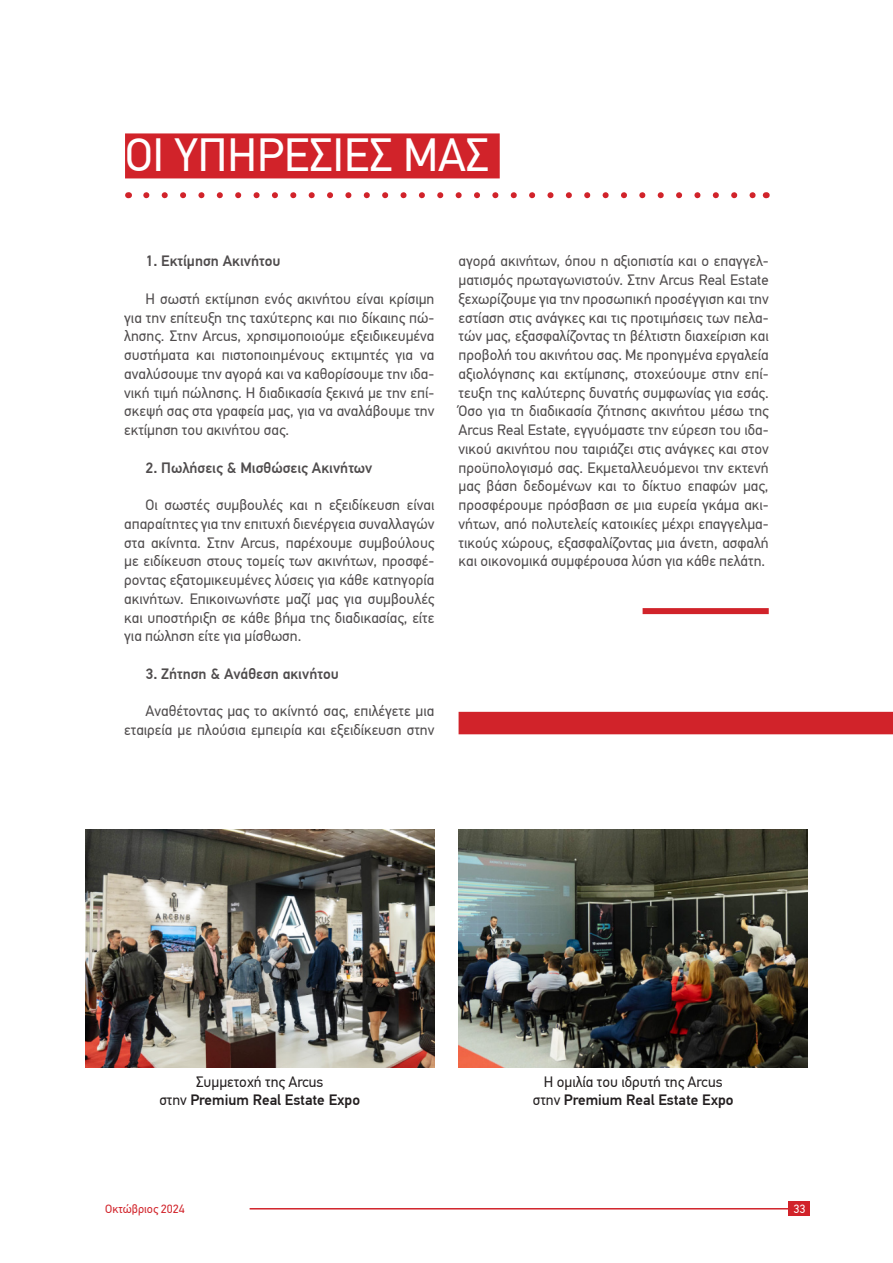
<style>
.page{position:relative;width:893px;height:1263px;background:#fff}
.page>*{position:absolute;margin:0;border:0;box-sizing:border-box;transform-origin:0 0}
.ΤΙΤΛΟΙ_ΚΟΚΚΙΝΟΙ{font:46.5px "PF Din Text Pro";color:#fff}
.ΤΙΤΛΟΙ_ΚΕΙΜΕΝΟΥ{font:15px/18.8px "PF Din Text Pro";color:#231f20;text-align:justify}
.ΤΙΤΛΟΙ_ΚΕΙΜΕΝΟΥ-2{font:500 15px "PF Din Text Pro";color:#231f20}
.t1{font:12px "PF Din Text Pro";color:#d1232a}
.t2{font:12px "PF Din Text Pro";color:#fff}
.s1{font-weight:400}
</style>
<div class="page">
<div style="left:789px;top:1201px;width:21px;height:15px;background:#d1232a"></div>
<hr style="left:250px;top:1208px;width:539px;height:1px;background:#d1232a">
<div style="left:125px;top:133px;width:375px;height:45px;background:#d1232a"></div>
<svg style="left:146px;top:192px;width:610px;height:6px"></svg>
<div style="left:459px;top:712px;width:434px;height:22px;background:#d1232a"></div>
<hr style="left:0;top:84px;width:1px;height:773px;background:#d1232a">
<img style="left:459px;top:829px;width:349px;height:238px">
<img style="left:85px;top:829px;width:349px;height:238px">
<div style="left:643px;top:608px;width:126px;height:6px;background:#d1232a"></div>
<p class="ΤΙΤΛΟΙ_ΚΟΚΚΙΝΟΙ" style="left:125px;top:128px;width:366px">ΟΙ ΥΠΗΡΕΣΊΕΣ ΜΑΣ</p>
<p class="ΤΙΤΛΟΙ_ΚΕΙΜΕΝΟΥ-2" style="left:145px;top:252px;width:137px">1. Εκτίμηση Ακινήτου</p>
<p class="ΤΙΤΛΟΙ_ΚΕΙΜΕΝΟΥ" style="left:124px;top:289px;width:312px;text-indent:21px">Η σωστή εκτίμηση ενός ακινήτου είναι κρίσιμη για την επίτευξη της ταχύτερης και πιο δίκαιης πώ&shy;λησης. Στην Arcus, χρησιμοποιούμε εξειδικευμένα συστήματα και πιστοποιημένους εκτιμητές για να αναλύσουμε την αγορά και να καθορίσουμε την ιδα&shy;νική τιμή πώλησης. Η διαδικασία ξεκινά με την επί&shy;σκεψή σας στα γραφεία μας, για να αναλάβουμε την εκτίμηση του ακινήτου σας.</p>
<p class="ΤΙΤΛΟΙ_ΚΕΙΜΕΝΟΥ-2" style="left:145px;top:458px;width:228px">2. Πωλήσεις &amp; Μισθώσεις Ακινήτων</p>
<p class="ΤΙΤΛΟΙ_ΚΕΙΜΕΝΟΥ" style="left:124px;top:496px;width:312px;text-indent:21px">Οι σωστές συμβουλές και η εξειδίκευση είναι απαραίτητες για την επιτυχή διενέργεια συναλλαγών στα ακίνητα. Στην Arcus, παρέχουμε συμβούλους με ειδίκευση στους τομείς των ακινήτων, προσφέ&shy;ροντας εξατομικευμένες λύσεις για κάθε κατηγορία ακινήτων. Επικοινωνήστε μαζί μας για συμβουλές και υποστήριξη σε κάθε βήμα της διαδικασίας, είτε για πώληση είτε για μίσθωση.</p>
<p class="ΤΙΤΛΟΙ_ΚΕΙΜΕΝΟΥ-2" style="left:145px;top:665px;width:195px">3. Ζήτηση &amp; Ανάθεση ακινήτου</p>
<p class="ΤΙΤΛΟΙ_ΚΕΙΜΕΝΟΥ" style="left:124px;top:702px;width:312px;text-align:right">Αναθέτοντας μας το ακίνητό σας, επιλέγετε μια εταιρεία με πλούσια εμπειρία και εξειδίκευση στην</p>
<p class="ΤΙΤΛΟΙ_ΚΕΙΜΕΝΟΥ" style="left:459px;top:252px;width:312px">αγορά ακινήτων, όπου η αξιοπιστία και ο επαγγελ&shy;ματισμός πρωταγωνιστούν. Στην Arcus Real Estate ξεχωρίζουμε για την προσωπική προσέγγιση και την εστίαση στις ανάγκες και τις προτιμήσεις των πελα&shy;τών μας, εξασφαλίζοντας τη βέλτιστη διαχείριση και προβολή του ακινήτου σας. Με προηγμένα εργαλεία αξιολόγησης και εκτίμησης, στοχεύουμε στην επί&shy;τευξη της καλύτερης δυνατής συμφωνίας για εσάς.<br>Όσο για τη διαδικασία ζήτησης ακινήτου μέσω της Arcus Real Estate, εγγυόμαστε την εύρεση του ιδα&shy;νικού ακινήτου που ταιριάζει στις ανάγκες και στον προϋπολογισμό σας. Εκμεταλλευόμενοι την εκτενή μας βάση δεδομένων και το δίκτυο επαφών μας, προσφέρουμε πρόσβαση σε μια ευρεία γκάμα ακι&shy;νήτων, από πολυτελείς κατοικίες μέχρι επαγγελμα&shy;τικούς χώρους, εξασφαλίζοντας μια άνετη, ασφαλή και οικονομικά συμφέρουσα λύση για κάθε πελάτη.</p>
<p class="ΤΙΤΛΟΙ_ΚΕΙΜΕΝΟΥ" style="left:196px;top:1073px;width:129px">Συμμετοχή της Arcus</p>
<p class="ΤΙΤΛΟΙ_ΚΕΙΜΕΝΟΥ-2" style="left:159px;top:1091px;width:202px"><span class="s1">στην</span> Premium Real Estate Expo</p>
<p class="ΤΙΤΛΟΙ_ΚΕΙΜΕΝΟΥ" style="left:544px;top:1073px;width:180px">Η ομιλία του ιδρυτή της Arcus</p>
<p class="ΤΙΤΛΟΙ_ΚΕΙΜΕΝΟΥ-2" style="left:533px;top:1091px;width:202px"><span class="s1">στην</span> Premium Real Estate Expo</p>
<p class="t1" style="left:105px;top:1201px;width:81px">Οκτώβριος 2024</p>
<p class="t2" style="left:793px;top:1202px;width:13px">33</p>
</div>
